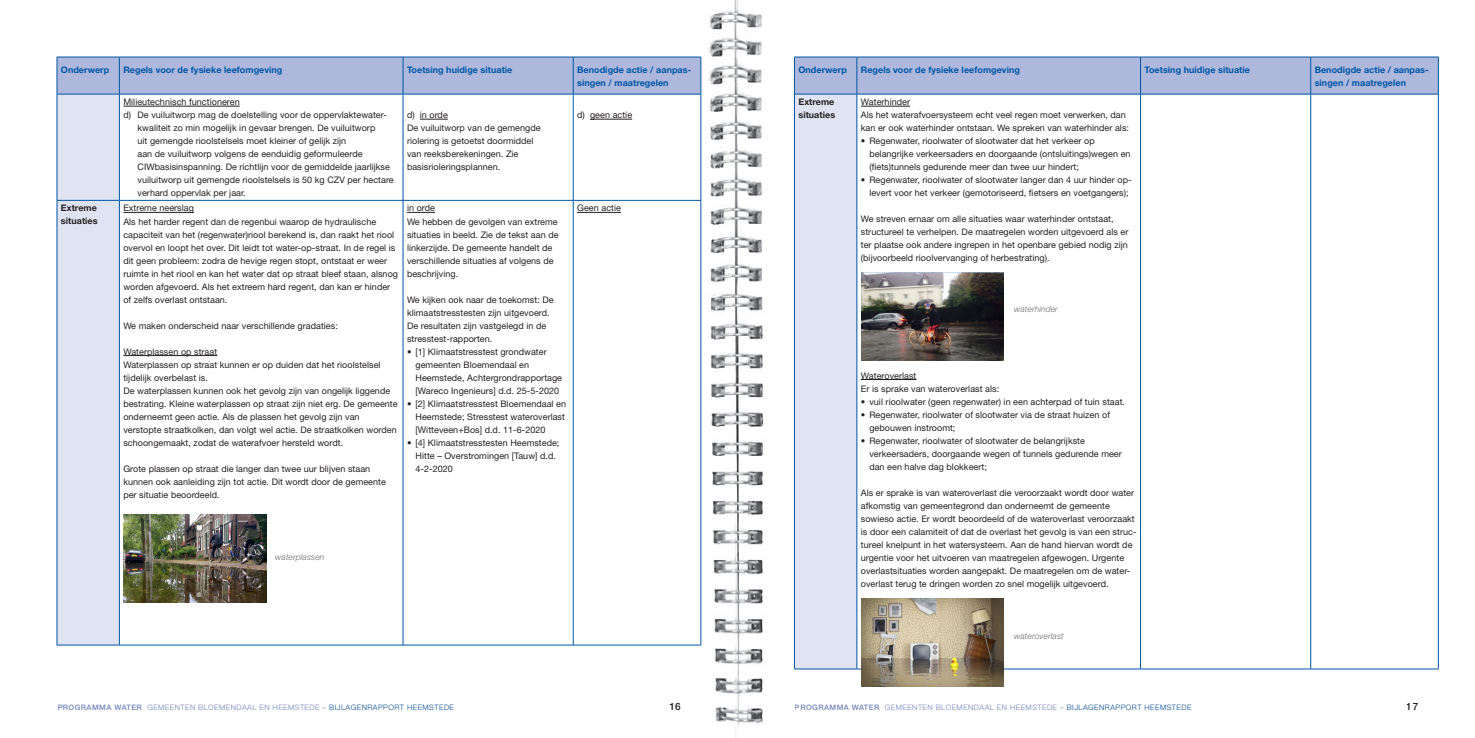
<style>
.page{position:relative;width:1475px;height:738px;background:#fff}
.page>*{position:absolute;margin:0;border:0;box-sizing:border-box;transform-origin:0 0}
.t1{font:500 10px "Helvetica Neue";color:#231f20}
.tabeltekst{font:9px/13px "Helvetica Neue";letter-spacing:.005em;color:#231f20}
.tabeltekst-2{font:700 9px/13px "Helvetica Neue";letter-spacing:.005em;color:#0155a5}
.tabeltekst-3{font:700 9px/13px "Helvetica Neue";letter-spacing:.005em;color:#231f20}
.bijschrift_cursief{font:italic 300 8.5px "Helvetica Neue";letter-spacing:.01em;color:#6c6d70}
.t2{font:300 7.5px "Helvetica Neue";letter-spacing:.06em;color:#7083b9}
.s1{font-weight:500}
.s2{color:#014a93}
</style>
<div class="page">
<div style="left:795px;top:58px;width:642px;height:36px;background:#adb8dc"></div>
<div style="left:794px;top:94px;width:62px;height:574px;background:#e0e4f2"></div>
<hr style="left:794px;top:57px;width:62px;height:1px;background:#0155a5">
<hr style="left:794px;top:57px;width:1px;height:37px;background:#0155a5">
<hr style="left:856px;top:57px;width:284px;height:1px;background:#0155a5">
<hr style="left:856px;top:57px;width:1px;height:37px;background:#0155a5">
<hr style="left:1140px;top:57px;width:170px;height:1px;background:#0155a5">
<hr style="left:1140px;top:57px;width:1px;height:37px;background:#0155a5">
<hr style="left:1310px;top:57px;width:128px;height:1px;background:#0155a5">
<hr style="left:1310px;top:57px;width:1px;height:37px;background:#0155a5">
<hr style="left:1437px;top:57px;width:1px;height:37px;background:#0155a5">
<hr style="left:794px;top:94px;width:62px;height:1px;background:#0155a5">
<hr style="left:794px;top:94px;width:1px;height:574px;background:#0155a5">
<hr style="left:856px;top:94px;width:284px;height:1px;background:#0155a5">
<hr style="left:856px;top:94px;width:1px;height:574px;background:#0155a5">
<hr style="left:1140px;top:94px;width:170px;height:1px;background:#0155a5">
<hr style="left:1140px;top:94px;width:1px;height:574px;background:#0155a5">
<hr style="left:1310px;top:94px;width:128px;height:1px;background:#0155a5">
<hr style="left:1310px;top:94px;width:1px;height:574px;background:#0155a5">
<hr style="left:1437px;top:94px;width:1px;height:574px;background:#0155a5">
<hr style="left:794px;top:668px;width:62px;height:1px;background:#0155a5">
<hr style="left:856px;top:668px;width:284px;height:1px;background:#0155a5">
<hr style="left:1140px;top:668px;width:170px;height:1px;background:#0155a5">
<hr style="left:1310px;top:668px;width:128px;height:1px;background:#0155a5">
<hr style="left:860px;top:106px;width:49px;height:1px;background:#231f20">
<hr style="left:860px;top:379px;width:56px;height:1px;background:#231f20">
<hr style="left:57px;top:644px;width:62px;height:1px;background:#0155a5">
<hr style="left:119px;top:644px;width:284px;height:1px;background:#0155a5">
<hr style="left:403px;top:644px;width:170px;height:1px;background:#0155a5">
<hr style="left:573px;top:644px;width:128px;height:1px;background:#0155a5">
<svg style="left:57px;top:57px;width:640px;height:587px"></svg>
<hr style="left:577px;top:212px;width:44px;height:1px;background:#231f20">
<img style="left:124px;top:514px;width:142px;height:88px">
<img style="left:861px;top:272px;width:142px;height:88px">
<img style="left:861px;top:598px;width:142px;height:88px">
<img style="left:697px;top:0;width:67px;height:737px">
<p class="tabeltekst-2" style="left:61px;top:63px;width:50px">Onderwerp</p>
<p class="tabeltekst-2" style="left:123px;top:63px;width:160px">Regels voor de fysieke leefomgeving</p>
<p class="tabeltekst-2" style="left:407px;top:63px;width:107px">Toetsing huidige situatie</p>
<p class="tabeltekst-2" style="left:577px;top:63px;width:116px">Benodigde actie / aanpas&shy;singen / maatregelen</p>
<p class="tabeltekst" style="left:123px;top:95px;width:118px">Milieutechnisch functioneren</p>
<p class="tabeltekst" style="left:137px;top:108px;width:257px;text-indent:-14px">d) De vuiluitworp mag de doelstelling voor de oppervlaktewater&shy;kwaliteit zo min mogelijk in gevaar brengen. De vuiluitworp<br>uit gemengde rioolstelsels moet kleiner of gelijk zijn<br>aan de vuiluitworp volgens de eenduidig geformuleerde CIWbasisinspanning. De richtlijn voor de gemiddelde jaarlijkse vuiluitworp uit gemengde rioolstelsels is 50 kg CZV per hectare verhard oppervlak per jaar.</p>
<p class="tabeltekst" style="left:407px;top:108px;width:42px">d) in orde</p>
<p class="tabeltekst" style="left:577px;top:108px;width:56px">d) geen actie</p>
<p class="tabeltekst" style="left:407px;top:121px;width:135px">De vuiluitworp van de gemengde riolering is getoetst doormiddel van reeksberekeningen. Zie basisrioleringsplannen.</p>
<p class="tabeltekst-3" style="left:61px;top:201px;width:38px">Extreme situaties</p>
<p class="tabeltekst" style="left:123px;top:201px;width:72px">Extreme neerslag</p>
<p class="tabeltekst" style="left:123px;top:214px;width:276px">Als het harder regent dan de regenbui waarop de hydraulische capaciteit van het (regenwater)riool berekend is, dan raakt het riool overvol en loopt het over. Dit leidt tot water-op-straat. In de regel is dit geen probleem: zodra de hevige regen stopt, ontstaat er weer ruimte in het riool en kan het water dat op straat bleef staan, alsnog worden afgevoerd. Als het extreem hard regent, dan kan er hinder of zelfs overlast ontstaan.</p>
<p class="tabeltekst" style="left:123px;top:318px;width:216px">We maken onderscheid naar verschillende gradaties:</p>
<p class="tabeltekst" style="left:123px;top:344px;width:95px">Waterplassen op straat</p>
<p class="tabeltekst" style="left:123px;top:357px;width:259px">Waterplassen op straat kunnen er op duiden dat het rioolstelsel tijdelijk overbelast is.</p>
<p class="tabeltekst" style="left:123px;top:383px;width:276px">De waterplassen kunnen ook het gevolg zijn van ongelijk liggende bestrating. Kleine waterplassen op straat zijn niet erg. De gemeente onderneemt geen actie. Als de plassen het gevolg zijn van verstopte straatkolken, dan volgt wel actie. De straatkolken worden schoongemaakt, zodat de waterafvoer hersteld wordt.</p>
<p class="tabeltekst" style="left:123px;top:461px;width:264px">Grote plassen op straat die langer dan twee uur blijven staan kunnen ook aanleiding zijn tot actie. Dit wordt door de gemeente per situatie beoordeeld.</p>
<p class="tabeltekst" style="left:407px;top:201px;width:29px">in orde</p>
<p class="tabeltekst" style="left:407px;top:214px;width:153px">We hebben de gevolgen van extreme situaties in beeld. Zie de tekst aan de linkerzijde. De gemeente handelt de verschillende situaties af volgens de beschrijving.</p>
<p class="tabeltekst" style="left:407px;top:292px;width:148px">We kijken ook naar de toekomst: De klimaatstresstesten zijn uitgevoerd.<br>De resultaten zijn vastgelegd in de stresstest-rapporten.</p>
<p class="tabeltekst" style="left:415px;top:344px;width:148px;text-indent:-9px">• [1] Klimaatstresstest grondwater gemeenten Bloemendaal en Heemstede, Achtergrondrapportage [Wareco Ingenieurs] d.d. 25-5-2020</p>
<p class="tabeltekst" style="left:415px;top:396px;width:152px;text-align:justify;text-indent:-9px">• [2] Klimaatstresstest Bloemendaal en Heemstede; Stresstest wateroverlast [Witteveen+Bos] d.d. 11-6-2020</p>
<p class="tabeltekst" style="left:415px;top:435px;width:145px;text-indent:-9px">• [4] Klimaatstresstesten Heemstede;<br>Hitte – Overstromingen [Tauw] d.d.<br>4-2-2020</p>
<p class="tabeltekst" style="left:577px;top:201px;width:45px">Geen actie</p>
<p class="bijschrift_cursief" style="left:275px;top:551px;width:51px">waterplassen</p>
<p class="tabeltekst-2" style="left:798px;top:63px;width:50px">Onderwerp</p>
<p class="tabeltekst-2" style="left:860px;top:63px;width:160px">Regels voor de fysieke leefomgeving</p>
<p class="tabeltekst-2" style="left:1144px;top:63px;width:107px">Toetsing huidige situatie</p>
<p class="tabeltekst-2" style="left:1314px;top:63px;width:116px">Benodigde actie / aanpas&shy;singen / maatregelen</p>
<p class="tabeltekst-3" style="left:798px;top:95px;width:38px">Extreme situaties</p>
<p class="tabeltekst" style="left:860px;top:95px;width:51px">Waterhinder</p>
<p class="tabeltekst" style="left:860px;top:108px;width:270px">Als het waterafvoersysteem echt veel regen moet verwerken, dan kan er ook waterhinder ontstaan. We spreken van waterhinder als:</p>
<p class="tabeltekst" style="left:869px;top:134px;width:263px;text-indent:-9px">• Regenwater, rioolwater of slootwater dat het verkeer op belangrijke verkeersaders en doorgaande (ontsluitings)wegen en (fiets)tunnels gedurende meer dan twee uur hindert;</p>
<p class="tabeltekst" style="left:869px;top:173px;width:263px;text-indent:-9px">• Regenwater, rioolwater of slootwater langer dan 4 uur hinder op&shy;levert voor het verkeer (gemotoriseerd, fietsers en voetgangers);</p>
<p class="tabeltekst" style="left:860px;top:212px;width:269px">We streven ernaar om alle situaties waar waterhinder ontstaat, structureel te verhelpen. De maatregelen worden uitgevoerd als er ter plaatse ook andere ingrepen in het openbare gebied nodig zijn (bijvoorbeeld rioolvervanging of herbestrating).</p>
<p class="bijschrift_cursief" style="left:1013px;top:304px;width:45px">waterhinder</p>
<p class="tabeltekst" style="left:860px;top:368px;width:57px">Wateroverlast</p>
<p class="tabeltekst" style="left:860px;top:381px;width:140px">Er is sprake van wateroverlast als:</p>
<p class="tabeltekst" style="left:860px;top:394px;width:266px">• vuil rioolwater (geen regenwater) in een achterpad of tuin staat.</p>
<p class="tabeltekst" style="left:869px;top:407px;width:242px;text-indent:-9px">• Regenwater, rioolwater of slootwater via de straat huizen of gebouwen instroomt;</p>
<p class="tabeltekst" style="left:869px;top:433px;width:254px;text-indent:-9px">• Regenwater, rioolwater of slootwater de belangrijkste verkeersaders, doorgaande wegen of tunnels gedurende meer dan een halve dag blokkeert;</p>
<p class="tabeltekst" style="left:860px;top:485px;width:277px">Als er sprake is van wateroverlast die veroorzaakt wordt door water afkomstig van gemeentegrond dan onderneemt de gemeente sowieso actie. Er wordt beoordeeld of de wateroverlast veroorzaakt is door een calamiteit of dat de overlast het gevolg is van een struc&shy;tureel knelpunt in het watersysteem. Aan de hand hiervan wordt de urgentie voor het uitvoeren van maatregelen afgewogen. Urgente overlastsituaties worden aangepakt. De maatregelen om de water&shy;overlast terug te dringen worden zo snel mogelijk uitgevoerd.</p>
<p class="bijschrift_cursief" style="left:1013px;top:630px;width:51px">wateroverlast</p>
<p class="t2" style="left:57px;top:701px;width:398px"><span class="s1">PROGRAMMA WATER</span> GEMEENTEN BLOEMENDAAL EN HEEMSTEDE – <span class="s2">BIJLAGENRAPPORT HEEMSTEDE</span></p>
<p class="t1" style="left:669px;top:699px;width:13px">16</p>
<p class="t2" style="left:794px;top:701px;width:398px"><span class="s1">PROGRAMMA WATER</span> GEMEENTEN BLOEMENDAAL EN HEEMSTEDE – <span class="s2">BIJLAGENRAPPORT HEEMSTEDE</span></p>
<p class="t1" style="left:1406px;top:699px;width:13px">17</p>
</div>
